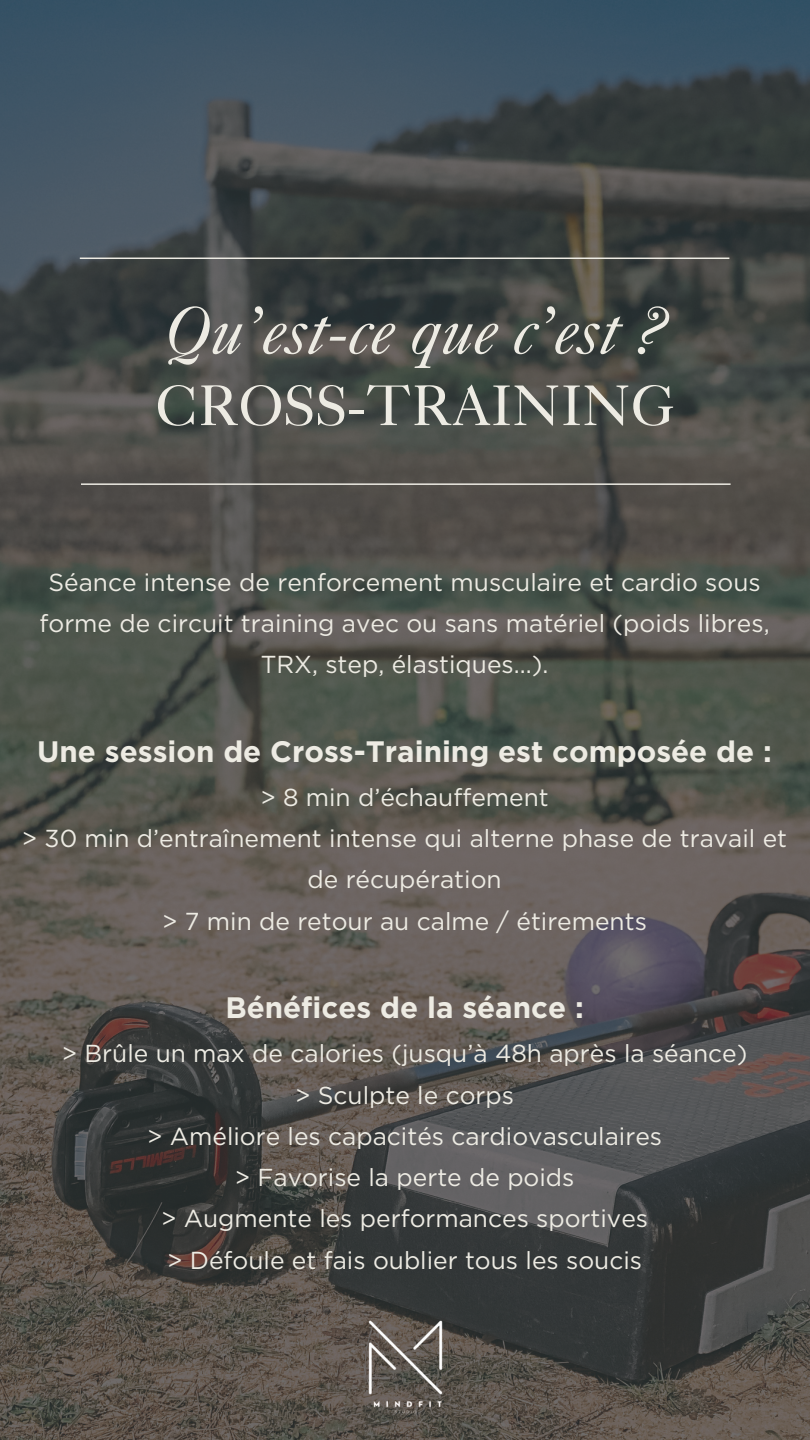
<style>
.page{position:relative;width:810px;height:1440px;background:#fff}
.page>*{position:absolute;margin:0;border:0;box-sizing:border-box;transform-origin:0 0}
.t1{font:italic 67.5px "Caslon 540 LT Std";color:#edebe3}
.t2{font:57.3px "Caslon 540 LT Std";color:#edebe3}
.t3{font:700 29.6px "Gotham";color:#edebe3}
.t4{font:24.6px/41.2px "Gotham";color:#edebe3;text-align:center}
</style>
<div class="page">
<img style="left:0;top:0;width:810px;height:1440px">
<hr style="left:80px;top:258px;width:649px;height:1px;background:#edebe3">
<hr style="left:81px;top:483px;width:650px;height:2px;background:#edebe3">
<img style="left:306px;top:1313px;width:198px;height:127px">
<p class="t1" style="left:165px;top:306px;width:502px">Qu’est-ce que c’est ?</p>
<p class="t2" style="left:156px;top:385px;width:521px">CROSS-TRAINING</p>
<p class="t4" style="left:39px;top:561px;width:732px">Séance intense de renforcement musculaire et cardio sous forme de circuit training avec ou sans matériel (poids libres,<br>TRX, step, élastiques...).</p>
<p class="t3" style="left:37px;top:733px;width:736px">Une session de Cross-Training est composée de :</p>
<p class="t4" style="left:260px;top:776px;width:290px">&gt; 8 min d’échauffement</p>
<p class="t4" style="left:22px;top:818px;width:767px">&gt; 30 min d’entraînement intense qui alterne phase de travail et de récupération</p>
<p class="t4" style="left:162px;top:900px;width:486px">&gt; 7 min de retour au calme / étirements</p>
<p class="t3" style="left:225px;top:990px;width:360px">Bénéfices de la séance :</p>
<p class="t4" style="left:62px;top:1033px;width:687px">&gt; Brûle un max de calories (jusqu’à 48h après la séance)</p>
<p class="t4" style="left:295px;top:1074px;width:220px">&gt; Sculpte le corps</p>
<p class="t4" style="left:147px;top:1115px;width:517px">&gt; Améliore les capacités cardiovasculaires</p>
<p class="t4" style="left:235px;top:1157px;width:341px">&gt; Favorise la perte de poids</p>
<p class="t4" style="left:161px;top:1198px;width:489px">&gt; Augmente les performances sportives</p>
<p class="t4" style="left:167px;top:1239px;width:476px">&gt; Défoule et fais oublier tous les soucis</p>
</div>
